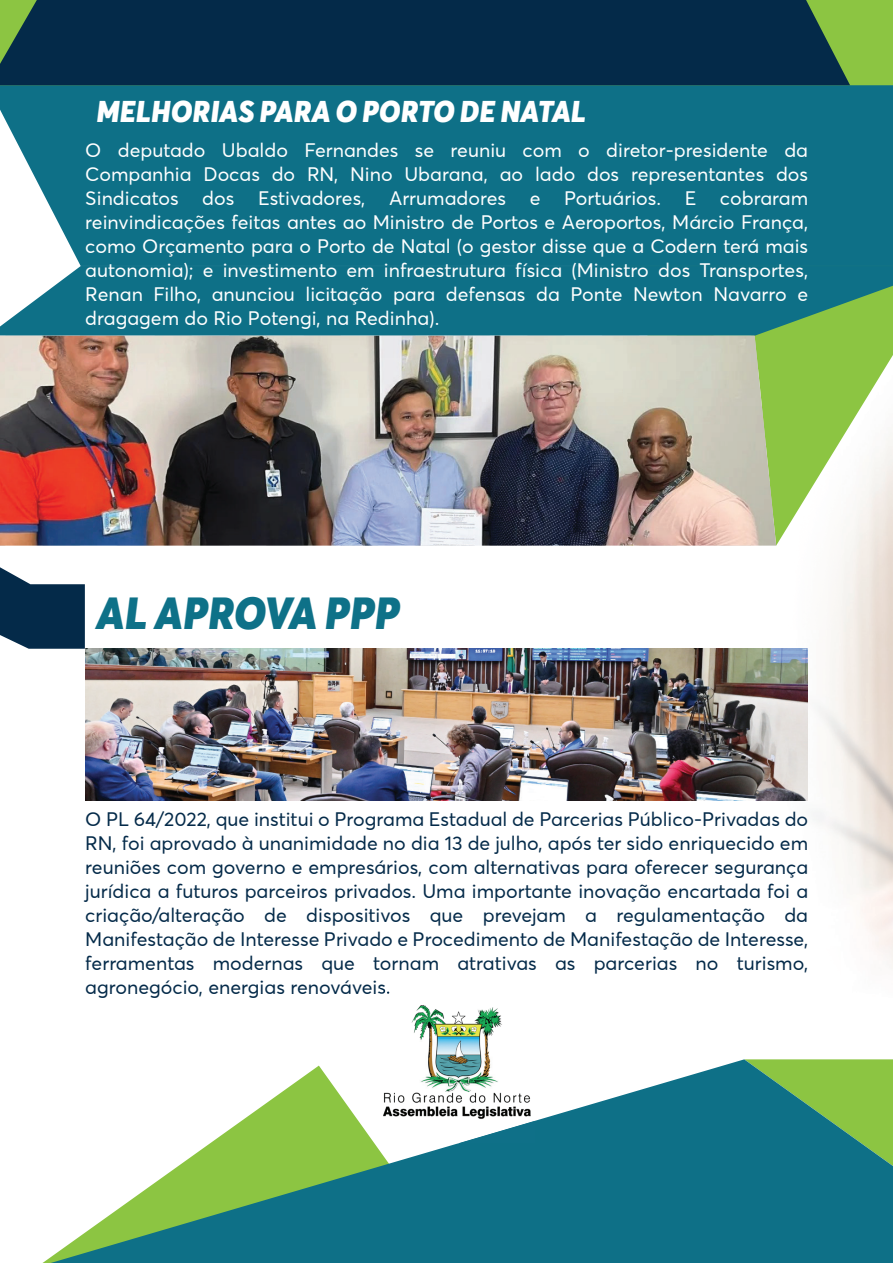
<style>
.page{position:relative;width:893px;height:1263px;background:#fff}
.page>*{position:absolute;margin:0;border:0;box-sizing:border-box;transform-origin:0 0}
.t1{font:italic 900 44.85px "Averta Std";color:#0e7188}
.t2{font:italic 900 30px "Averta Std";color:#fff}
.t3{font:19.5px/24px "Averta Std";color:#042a49;text-align:justify}
.t4{font:19.5px/24px "Averta Std";color:#fff;text-align:justify}
</style>
<div class="page">
<svg style="left:0;top:567px;width:85px;height:82px"></svg>
<img style="left:86px;top:648px;width:721px;height:152px">
<svg style="left:776px;top:0;width:117px;height:546px;fill:#8cc542"></svg>
<div style="left:0;top:85px;width:893px;height:181px;background:#0e7087"></div>
<svg style="left:0;top:266px;width:893px;height:70px;fill:#0e7087"></svg>
<div style="left:0;top:0;width:850px;height:85px;background:#042a49"></div>
<svg style="left:51px;top:1059px;width:842px;height:204px;fill:#0e7087"></svg>
<img style="left:380px;top:992px;width:155px;height:151px">
<svg style="left:380px;top:988px;width:9px;height:9px"></svg>
<img style="left:459px;top:1121px;width:76px;height:22px">
<img style="left:0;top:336px;width:776px;height:210px">
<h2 class="t2" style="left:97px;top:92px;width:491px">MELHORIAS PARA O PORTO DE NATAL</h2>
<p class="t4" style="left:85px;top:138px;width:724px">O deputado Ubaldo Fernandes se reuniu com o diretor-presidente da Companhia Docas do RN, Nino Ubarana, ao lado dos representantes dos Sindicatos dos Estivadores, Arrumadores e Portuários. E cobraram reinvindicações feitas antes ao Ministro de Portos e Aeroportos, Márcio França, como Orçamento para o Porto de Natal (o gestor disse que a Codern terá mais autonomia); e investimento em infraestrutura física (Ministro dos Transportes, Renan Filho, anunciou licitação para defensas da Ponte Newton Navarro e dragagem do Rio Potengi, na Redinha).</p>
<h1 class="t1" style="left:97px;top:585px;width:305px">AL APROVA PPP</h1>
<p class="t3" style="left:85px;top:806px;width:724px">O PL 64/2022, que institui o Programa Estadual de Parcerias Público-Privadas do RN, foi aprovado à unanimidade no dia 13 de julho, após ter sido enriquecido em reuniões com governo e empresários, com alternativas para oferecer segurança jurídica a futuros parceiros privados. Uma importante inovação encartada foi a criação/alteração de dispositivos que prevejam a regulamentação da Manifestação de Interesse Privado e Procedimento de Manifestação de Interesse, ferramentas modernas que tornam atrativas as parcerias no turismo, agronegócio, energias renováveis.</p>
</div>
